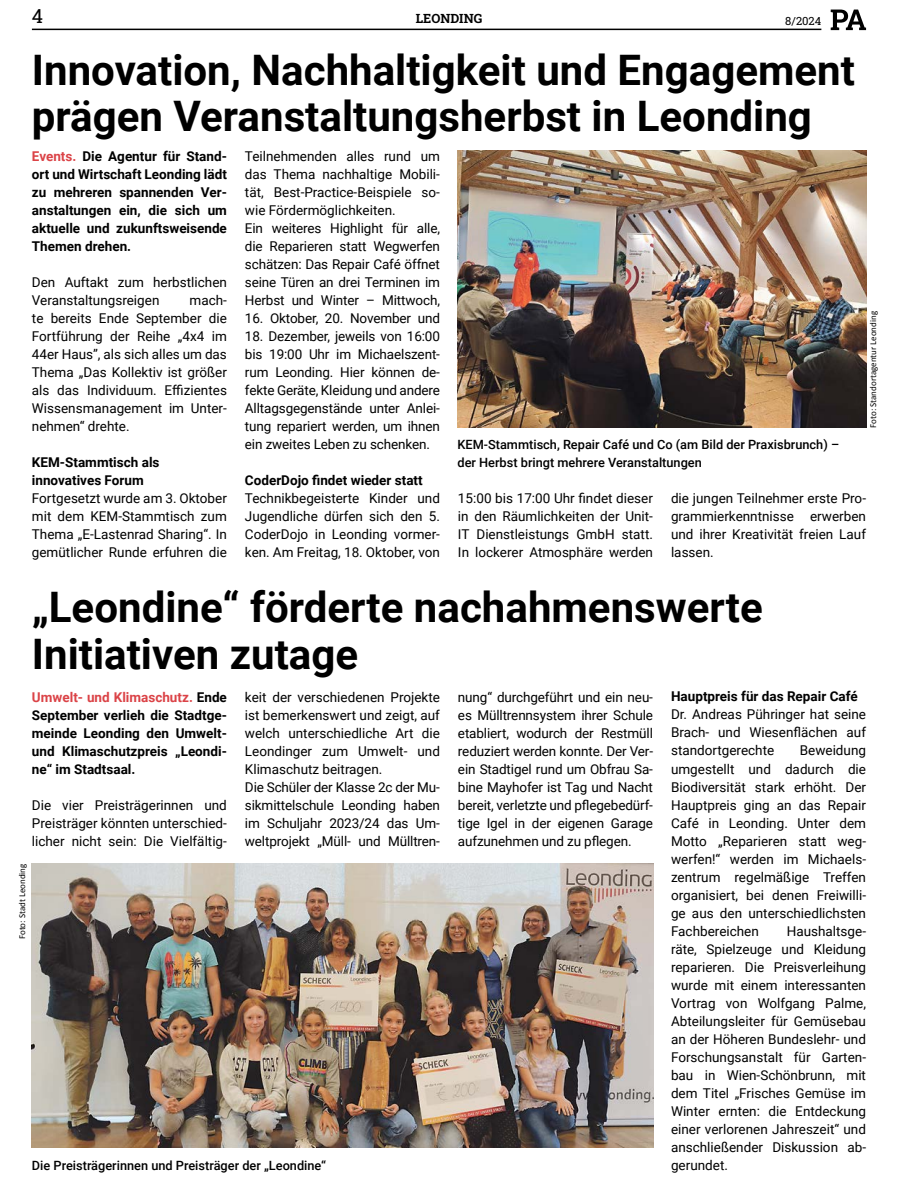
<style>
.page{position:relative;width:898px;height:1183px;background:#fff}
.page>*{position:absolute;margin:0;border:0;box-sizing:border-box;transform-origin:0 0}
.t1{font:700 42px/46.5px "Roboto";color:#000}
.t2{font:19.5px "Roboto Slab";color:#000}
.t3{font:13.5px/18px "Roboto";color:#000;text-align:justify}
.t4{font:700 13.5px/18px "Roboto";color:#000;text-align:justify}
.t5{font:500 12.75px/18px "Roboto";color:#000}
.t6{font:12.75px "Roboto Slab";color:#000}
.t7{font:11.25px "Roboto Slab";color:#000}
.t8{font:9px "Calibri";color:#000}
.s1{color:#db4347}
</style>
<div class="page">
<hr style="left:32px;top:29px;width:789px;height:1px;background:#000">
<svg style="left:830px;top:10px;width:35px;height:20px"></svg>
<img style="left:457px;top:151px;width:408px;height:276px">
<img style="left:32px;top:863px;width:621px;height:284px">
<h2 class="t2" style="left:32px;top:3px;width:13px">4</h2>
<p class="t6" style="left:415px;top:10px;width:68px">LEONDING</p>
<p class="t7" style="left:785px;top:13px;width:38px">8/2024</p>
<h1 class="t1" style="left:32px;top:45px;width:824px">Innovation, Nachhaltigkeit und Engagement prägen Veranstaltungsherbst in Leonding</h1>
<p class="t4" style="left:32px;top:147px;width:196px"><span class="s1">Events.</span> Die Agentur für Stand&shy;ort und Wirtschaft Leonding lädt zu mehreren spannenden Ver&shy;anstaltungen ein, die sich um aktuelle und zukunftsweisende Themen drehen.</p>
<p class="t3" style="left:32px;top:273px;width:196px">Den Auftakt zum herbstlichen<br>Veranstaltungsreigen</p>
<p class="t3" style="left:245px;top:147px;width:196px;text-align:left">Teilnehmenden alles rund um das Thema nachhaltige Mobili&shy;tät, Best-Practice-Beispiele so&shy;wie Fördermöglichkeiten.<br>Ein weiteres Highlight für alle, die Reparieren statt Wegwerfen schätzen: Das Repair Café öffnet seine Türen an drei Terminen im<br>Herbst und Winter – Mittwoch,</p>
<p class="t3" style="left:245px;top:309px;width:196px">16. Oktober, 20. November und</p>
<p class="t3" style="left:245px;top:327px;width:196px">18. Dezember, jeweils von 16:00 bis 19:00 Uhr im Michaelszent&shy;rum Leonding. Hier können de&shy;fekte Geräte, Kleidung und andere Alltagsgegenstände unter Anlei&shy;tung repariert werden, um ihnen ein zweites Leben zu schenken.</p>
<p class="t4" style="left:245px;top:471px;width:179px">CoderDojo findet wieder statt</p>
<p class="t3" style="left:245px;top:489px;width:196px">Technikbegeisterte Kinder und Jugendliche dürfen sich den 5.<br>CoderDojo in Leonding vormer&shy;ken. Am Freitag, 18. Oktober, von</p>
<p class="t3" style="left:458px;top:489px;width:196px">15:00 bis 17:00 Uhr findet dieser in den Räumlichkeiten der Unit-IT Dienstleistungs GmbH statt.<br>In lockerer Atmosphäre werden</p>
<p class="t3" style="left:670px;top:489px;width:196px">die jungen Teilnehmer erste Pro&shy;grammierkenntnisse erwerben und ihrer Kreativität freien Lauf lassen.</p>
<p class="t3" style="left:32px;top:291px;width:196px;text-indent:157px">mach&shy;te bereits Ende September die Fortführung der Reihe „4x4 im 44er Haus”, als sich alles um das Thema „Das Kollektiv ist größer als das Individuum. Effizientes Wissensmanagement im Unter&shy;nehmen“ drehte.</p>
<p class="t4" style="left:32px;top:453px;width:129px">KEM-Stammtisch als innovatives Forum</p>
<p class="t3" style="left:32px;top:489px;width:196px">Fortgesetzt wurde am 3. Oktober mit dem KEM-Stammtisch zum Thema „E-Lastenrad Sharing“. In gemütlicher Runde erfuhren die</p>
<p class="t8" style="left:866px;top:427px;width:118px;rotate:-90deg">Foto: Standortagentur Leonding</p>
<p class="t5" style="left:457px;top:435px;width:383px">KEM-Stammtisch, Repair Café und Co (am Bild der Praxisbrunch) – der Herbst bringt mehrere Veranstaltungen</p>
<h1 class="t1" style="left:32px;top:582px;width:732px">„Leondine“ förderte nachahmenswerte<br>Initiativen zutage</h1>
<p class="t4" style="left:32px;top:687px;width:196px"><span class="s1">Umwelt- und Klimaschutz.</span> Ende September verlieh die Stadtge&shy;meinde Leonding den Umwelt&shy;und Klimaschutzpreis „Leondi&shy;ne“ im Stadtsaal.</p>
<p class="t3" style="left:32px;top:795px;width:196px">Die vier Preisträgerinnen und Preisträger könnten unterschied&shy;licher nicht sein: Die Vielfältig-</p>
<p class="t3" style="left:245px;top:687px;width:196px;text-align:left">keit der verschiedenen Projekte ist bemerkenswert und zeigt, auf welch unterschiedliche Art die<br>Leondinger zum Umwelt- und<br>Klimaschutz beitragen.<br>Die Schüler der Klasse 2c der Mu&shy;sikmittelschule Leonding haben im Schuljahr 2023/24 das Um&shy;weltprojekt „Müll- und Mülltren-</p>
<p class="t3" style="left:458px;top:687px;width:196px">nung“ durchgeführt und ein neu&shy;es Mülltrennsystem ihrer Schule etabliert, wodurch der Restmüll reduziert werden konnte. Der Ver&shy;ein Stadtigel rund um Obfrau Sa&shy;bine Mayhofer ist Tag und Nacht bereit, verletzte und pflegebedürf&shy;tige Igel in der eigenen Garage aufzunehmen und zu pflegen.</p>
<p class="t4" style="left:670px;top:687px;width:188px">Hauptpreis für das Repair Café</p>
<p class="t3" style="left:670px;top:705px;width:196px">Dr. Andreas Pühringer hat seine Brach- und Wiesenflächen auf standortgerechte</p>
<p class="t3" style="left:670px;top:741px;width:196px;text-indent:129px">Beweidung umgestellt und dadurch die Biodiversität stark erhöht. Der Hauptpreis ging an das Repair Café in Leonding. Unter dem Motto „Reparieren statt weg&shy;werfen!“ werden im Michaels&shy;zentrum regelmäßige Treffen organisiert, bei denen Freiwilli&shy;ge aus den unterschiedlichsten Fachbereichen</p>
<p class="t8" style="left:16px;top:939px;width:77px;rotate:-90deg">Foto: Stadt Leonding</p>
<p class="t3" style="left:670px;top:921px;width:196px;text-indent:116px">Haushaltsge&shy;räte, Spielzeuge und Kleidung reparieren. Die Preisverleihung wurde mit einem interessanten Vortrag von Wolfgang Palme, Abteilungsleiter für Gemüsebau an der Höheren Bundeslehr- und Forschungsanstalt für Garten&shy;bau in Wien-Schönbrunn, mit dem Titel „Frisches Gemüse im Winter ernten: die Entdeckung einer verlorenen Jahreszeit“ und anschließender Diskussion ab-</p>
<p class="t5" style="left:32px;top:1155px;width:296px">Die Preisträgerinnen und Preisträger der „Leondine“</p>
<p class="t3" style="left:670px;top:1154px;width:58px">gerundet.</p>
</div>
